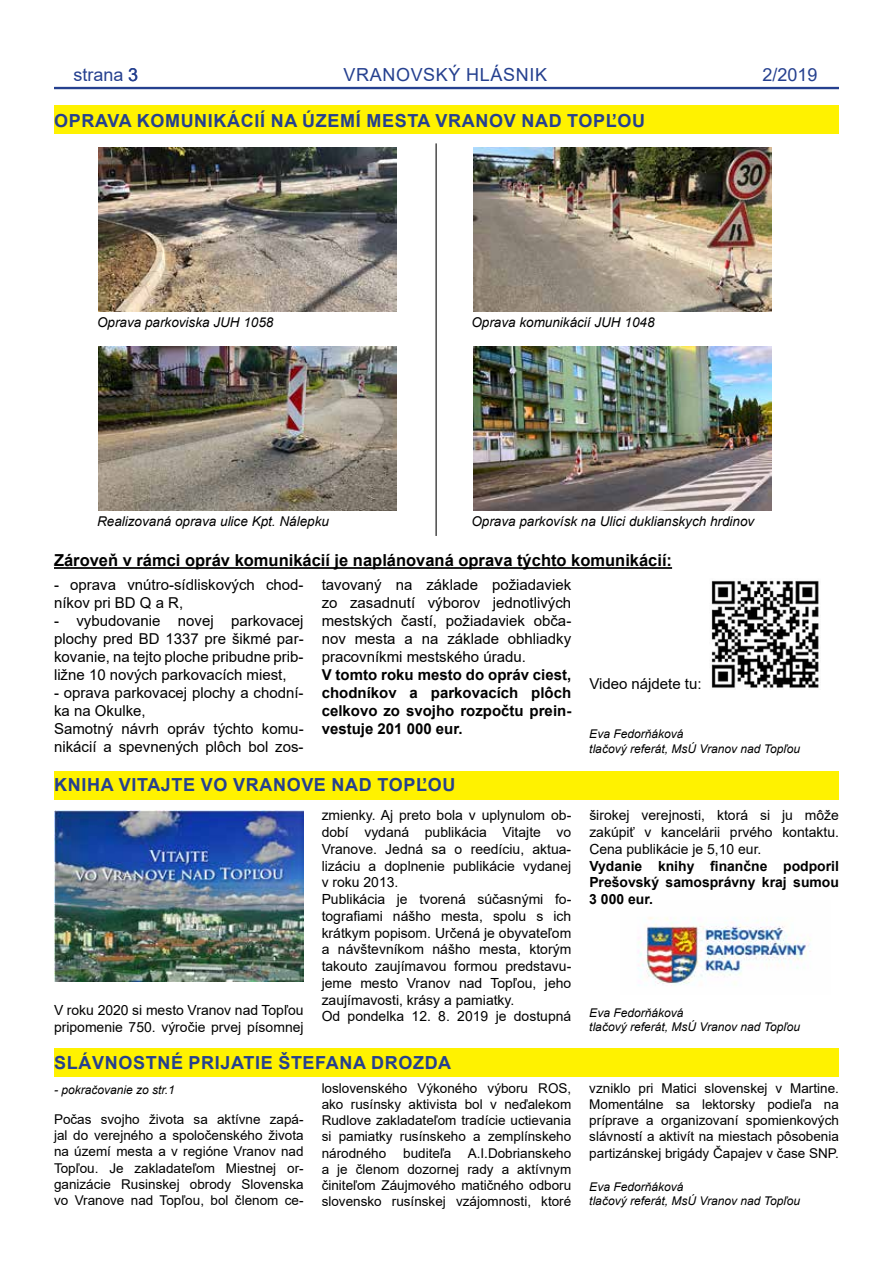
<style>
.page{position:relative;width:893px;height:1263px;background:#fff}
.page>*{position:absolute;margin:0;border:0;box-sizing:border-box;transform-origin:0 0}
.t1{font:700 18px "Arial";letter-spacing:.035em;color:#25408f}
.t2{font:18px "Arial";letter-spacing:.035em;color:#25408f}
.t3{font:700 16.5px "Arial";color:#000}
.t4{font:15px/18px "Arial";color:#000}
.t5{font:700 15px/18px "Arial";color:#000;text-align:justify}
.t6{font:13.95px/16.8px "Arial";color:#000}
.t7{font:700 13.95px/16.8px "Arial";color:#000;text-align:justify}
.t8{font:13.5px/16.2px "Arial";color:#000;text-align:justify}
.t9{font:italic 13.5px "Arial";color:#000}
.t10{font:italic 12px/14.4px "Arial";color:#000}
</style>
<div class="page">
<div style="left:54px;top:105px;width:785px;height:29px;background:#fff200"></div>
<div style="left:54px;top:1048px;width:785px;height:28px;background:#fff200"></div>
<div style="left:54px;top:771px;width:785px;height:28px;background:#fff200"></div>
<hr style="left:54px;top:87px;width:785px;height:2px;background:#25408f">
<img style="left:99px;top:148px;width:298px;height:163px">
<img style="left:473px;top:148px;width:298px;height:163px">
<img style="left:711px;top:580px;width:108px;height:108px">
<hr style="left:54px;top:567px;width:618px;height:2px;background:#000">
<img style="left:99px;top:347px;width:298px;height:164px">
<img style="left:473px;top:347px;width:298px;height:164px">
<img style="left:637px;top:917px;width:174px;height:69px">
<img style="left:54px;top:810px;width:250px;height:172px">
<hr style="left:436px;top:143px;width:1px;height:393px;background:#000">
<h1 class="t2" style="left:73px;top:62px;width:66px">strana 3</h1>
<h1 class="t2" style="left:343px;top:62px;width:205px">VRANOVSKÝ HLÁSNIK</h1>
<h1 class="t2" style="left:762px;top:62px;width:57px">2/2019</h1>
<h1 class="t1" style="left:54px;top:108px;width:592px">OPRAVA KOMUNIKÁCIÍ NA ÚZEMÍ MESTA VRANOV NAD TOPĽOU</h1>
<p class="t9" style="left:97px;top:313px;width:178px">Oprava parkoviska JUH 1058</p>
<p class="t9" style="left:471px;top:313px;width:185px">Oprava komunikácií JUH 1048</p>
<p class="t9" style="left:97px;top:513px;width:233px">Realizovaná oprava ulice Kpt. Nálepku</p>
<p class="t9" style="left:471px;top:513px;width:284px">Oprava parkovísk na Ulici duklianskych hrdinov</p>
<p class="t3" style="left:54px;top:549px;width:620px">Zároveň v rámci opráv komunikácií je naplánovaná oprava týchto komunikácií:</p>
<p class="t4" style="left:54px;top:575px;width:251px">- oprava vnútro-sídliskových chod&shy;níkov pri BD Q a R,</p>
<p class="t4" style="left:54px;top:611px;width:251px;text-align:justify">- vybudovanie novej parkovacej plochy pred BD 1337 pre šikmé par&shy;kovanie, na tejto ploche pribudne prib&shy;ližne 10 nových parkovacích miest,</p>
<p class="t4" style="left:54px;top:683px;width:251px">- oprava parkovacej plochy a chodní&shy;ka na Okulke,<br>Samotný návrh opráv týchto komu&shy;nikácií a spevnených plôch bol zos-</p>
<p class="t4" style="left:322px;top:575px;width:251px;text-align:justify">tavovaný na základe požiadaviek zo zasadnutí výborov jednotlivých mestských častí, požiadaviek obča&shy;nov mesta a na základe obhliadky pracovníkmi mestského úradu.</p>
<p class="t5" style="left:322px;top:665px;width:251px">V tomto roku mesto do opráv ciest, chodníkov a parkovacích plôch celkovo zo svojho rozpočtu prein&shy;vestuje 201 000 eur.</p>
<p class="t4" style="left:589px;top:675px;width:114px">Video nájdete tu:</p>
<p class="t10" style="left:589px;top:727px;width:212px">Eva Fedorňáková<br>tlačový referát, MsÚ Vranov nad Topľou</p>
<h1 class="t1" style="left:54px;top:772px;width:402px">KNIHA VITAJTE VO VRANOVE NAD TOPĽOU</h1>
<p class="t6" style="left:54px;top:1002px;width:251px">V roku 2020 si mesto Vranov nad Topľou pripomenie 750. výročie prvej písomnej</p>
<p class="t6" style="left:322px;top:807px;width:251px">zmienky. Aj preto bola v uplynulom ob&shy;dobí vydaná publikácia Vitajte vo Vranove. Jedná sa o reedíciu, aktua&shy;lizáciu a doplnenie publikácie vydanej v roku 2013.<br>Publikácia je tvorená súčasnými fo&shy;tografiami nášho mesta, spolu s ich krátkym popisom. Určená je obyvateľom a návštevníkom nášho mesta, ktorým takouto zaujímavou formou predstavu&shy;jeme mesto Vranov nad Topľou, jeho zaujímavosti, krásy a pamiatky.<br>Od pondelka 12. 8. 2019 je dostupná</p>
<p class="t6" style="left:589px;top:807px;width:251px;text-align:justify">širokej verejnosti, ktorá si ju môže zakúpiť v kancelárii prvého kontaktu.<br>Cena publikácie je 5,10 eur.</p>
<p class="t7" style="left:589px;top:857px;width:251px">Vydanie knihy finančne podporil Prešovský samosprávny kraj sumou 3 000 eur.</p>
<p class="t10" style="left:589px;top:1005px;width:212px">Eva Fedorňáková<br>tlačový referát, MsÚ Vranov nad Topľou</p>
<h1 class="t1" style="left:54px;top:1050px;width:398px">SLÁVNOSTNÉ PRIJATIE ŠTEFANA DROZDA</h1>
<p class="t10" style="left:54px;top:1083px;width:122px">- pokračovanie zo str.1</p>
<p class="t8" style="left:54px;top:1111px;width:251px">Počas svojho života sa aktívne zapá&shy;jal do verejného a spoločenského života na území mesta a v regióne Vranov nad Topľou. Je zakladateľom Miestnej or&shy;ganizácie Rusinskej obrody Slovenska vo Vranove nad Topľou, bol členom ce-</p>
<p class="t8" style="left:322px;top:1080px;width:251px">loslovenského Výkoného výboru ROS, ako rusínsky aktivista bol v neďalekom Rudlove zakladateľom tradície uctievania si pamiatky rusínskeho a zemplínskeho národného</p>
<p class="t8" style="left:322px;top:1144px;width:251px;text-indent:82px">buditeľa A.I.Dobrianskeho a je členom dozornej rady a aktívnym činiteľom Záujmového matičného odboru slovensko rusínskej vzájomnosti, ktoré</p>
<p class="t8" style="left:589px;top:1080px;width:251px">vzniklo pri Matici slovenskej v Martine.<br>Momentálne sa lektorsky podieľa na príprave a organizovaní spomienkových slávností a aktivít na miestach pôsobenia partizánskej brigády Čapajev v čase SNP.</p>
<p class="t10" style="left:589px;top:1180px;width:212px">Eva Fedorňáková<br>tlačový referát, MsÚ Vranov nad Topľou</p>
</div>
